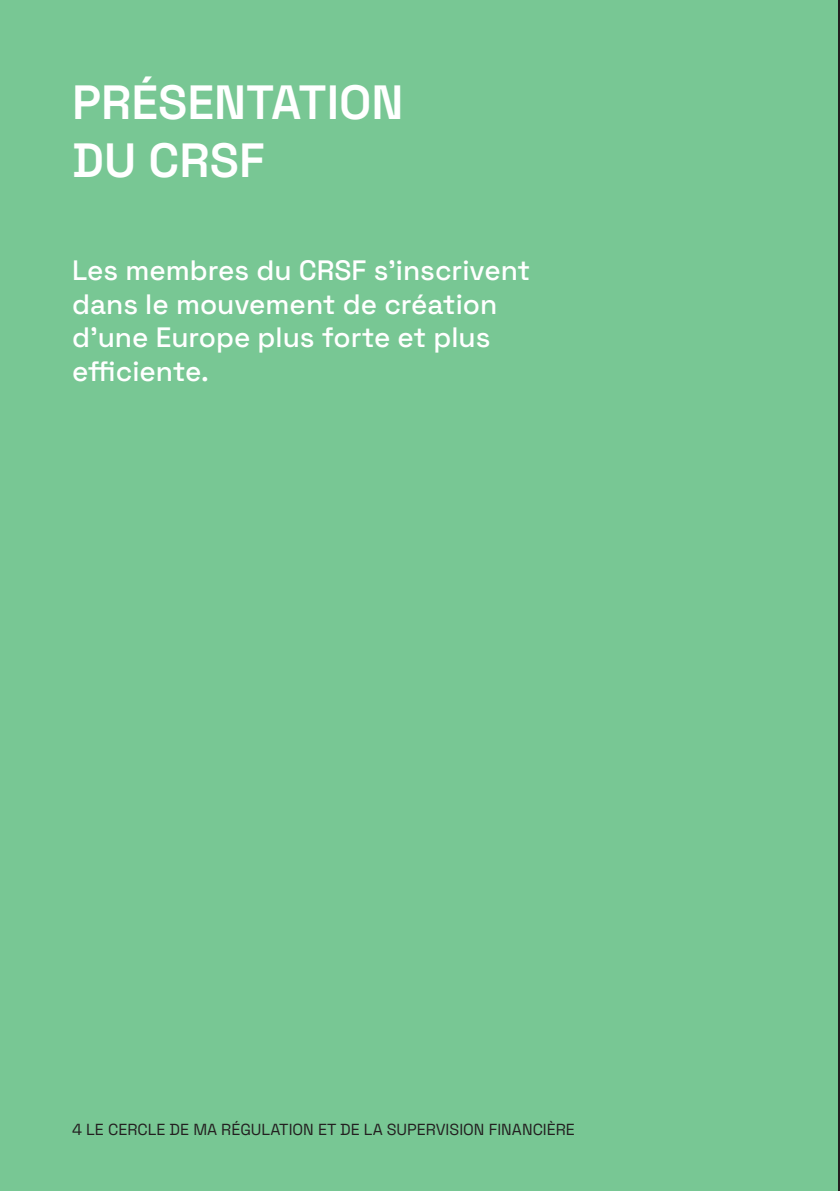
<style>
.page{position:relative;width:840px;height:1191px;background:#fff}
.page>*{position:absolute;margin:0;border:0;box-sizing:border-box;transform-origin:0 0}
.t1{font:600 48px/57.6px "Space Grotesk";color:#fff}
.t2{font:500 28px/33.6px "Space Grotesk";color:#fff}
.t3{font:16px "Space Grotesk";color:#231f20}
</style>
<div class="page">
<div style="left:0;top:0;width:839px;height:1191px;background:#78c794"></div>
<h1 class="t1" style="left:72px;top:70px;width:333px">PRÉSENTATION<br>DU CRSF</h1>
<p class="t2" style="left:72px;top:251px;width:459px">Les membres du CRSF s’inscrivent dans le mouvement de création d’une Europe plus forte et plus efficiente.</p>
<p class="t3" style="left:72px;top:1117px;width:504px">4 LE CERCLE DE MA RÉGULATION ET DE LA SUPERVISION FINANCIÈRE</p>
</div>
